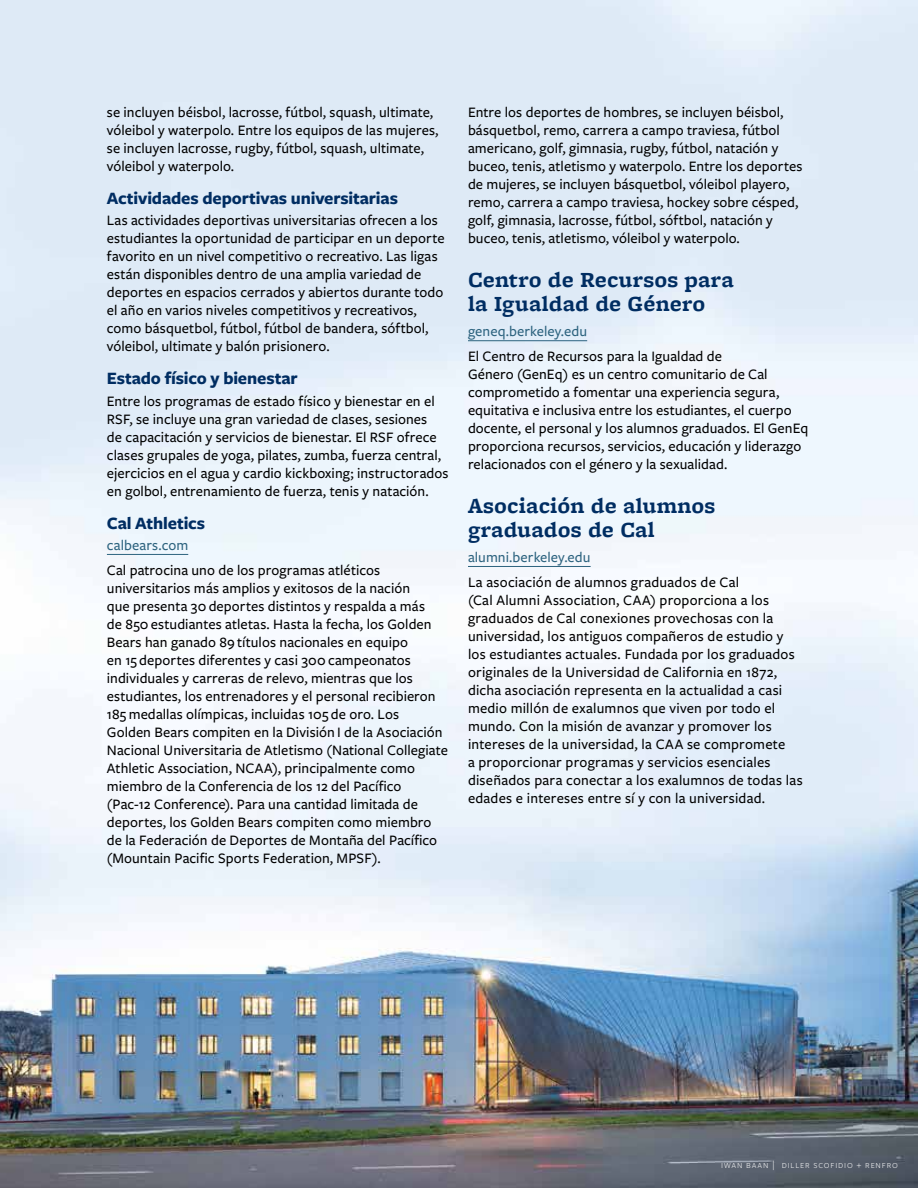
<style>
.page{position:relative;width:918px;height:1188px;background:#fff}
.page>*{position:absolute;margin:0;border:0;box-sizing:border-box;transform-origin:0 0}
.t1{font:700 22.5px/24px "Freight Micro Pro";letter-spacing:.005em;color:#002d62}
.t2{font:700 18px "Freight Sans Pro";letter-spacing:-.01em;color:#002d62}
.t3{font:500 15px/18px "Freight Sans Pro";letter-spacing:.005em;color:#000}
.t4{font:500 15px "Freight Sans Pro";letter-spacing:.005em;color:#2d637f}
.t5{font:300 10.5px "Freight Sans Pro";letter-spacing:.08em;color:#fff}
</style>
<div class="page">
<img style="left:0;top:0;width:918px;height:1188px">
<hr style="left:107px;top:554px;width:81px;height:1px;background:#2d637f">
<hr style="left:468px;top:340px;width:119px;height:1px;background:#2d637f">
<hr style="left:468px;top:566px;width:123px;height:1px;background:#2d637f">
<p class="t3" style="left:107px;top:103px;width:333px">se incluyen béisbol, lacrosse, fútbol, squash, ultimate, vóleibol y waterpolo. Entre los equipos de las mujeres, se incluyen lacrosse, rugby, fútbol, squash, ultimate, vóleibol y waterpolo.</p>
<p class="t2" style="left:107px;top:186px;width:293px">Actividades deportivas universitarias</p>
<p class="t3" style="left:107px;top:211px;width:339px">Las actividades deportivas universitarias ofrecen a los estudiantes la oportunidad de participar en un deporte favorito en un nivel competitivo o recreativo. Las ligas están disponibles dentro de una amplia variedad de deportes en espacios cerrados y abiertos durante todo el año en varios niveles competitivos y recreativos, como básquetbol, fútbol, fútbol de bandera, sóftbol, vóleibol, ultimate y balón prisionero.</p>
<p class="t2" style="left:107px;top:366px;width:192px">Estado físico y bienestar</p>
<p class="t3" style="left:107px;top:391px;width:343px">Entre los programas de estado físico y bienestar en el RSF, se incluye una gran variedad de clases, sesiones<br>de capacitación y servicios de bienestar. El RSF ofrece clases grupales de yoga, pilates, zumba, fuerza central, ejercicios en el agua y cardio kickboxing; instructorados en golbol, entrenamiento de fuerza, tenis y natación.</p>
<p class="t2" style="left:107px;top:510px;width:100px">Cal Athletics</p>
<p class="t4" style="left:107px;top:535px;width:83px">calbears.com</p>
<p class="t3" style="left:107px;top:560px;width:343px">Cal patrocina uno de los programas atléticos universitarios más amplios y exitosos de la nación<br>que presenta 30 deportes distintos y respalda a más<br>de 850 estudiantes atletas. Hasta la fecha, los Golden Bears han ganado 89 títulos nacionales en equipo<br>en 15 deportes diferentes y casi 300 campeonatos individuales y carreras de relevo, mientras que los estudiantes, los entrenadores y el personal recibieron 185 medallas olímpicas, incluidas 105 de oro. Los<br>Golden Bears compiten en la División I de la Asociación Nacional Universitaria de Atletismo (National Collegiate Athletic Association, NCAA), principalmente como miembro de la Conferencia de los 12 del Pacífico (Pac-12 Conference). Para una cantidad limitada de deportes, los Golden Bears compiten como miembro de la Federación de Deportes de Montaña del Pacífico (Mountain Pacific Sports Federation, MPSF).</p>
<p class="t3" style="left:468px;top:103px;width:336px">Entre los deportes de hombres, se incluyen béisbol, básquetbol, remo, carrera a campo traviesa, fútbol americano, golf, gimnasia, rugby, fútbol, natación y buceo, tenis, atletismo y waterpolo. Entre los deportes de mujeres, se incluyen básquetbol, vóleibol playero, remo, carrera a campo traviesa, hockey sobre césped, golf, gimnasia, lacrosse, fútbol, sóftbol, natación y buceo, tenis, atletismo, vóleibol y waterpolo.</p>
<h1 class="t1" style="left:468px;top:268px;width:267px">Centro de Recursos para la Igualdad de Género</h1>
<p class="t4" style="left:468px;top:321px;width:121px">geneq.berkeley.edu</p>
<p class="t3" style="left:468px;top:347px;width:342px">El Centro de Recursos para la Igualdad de<br>Género (GenEq) es un centro comunitario de Cal comprometido a fomentar una experiencia segura, equitativa e inclusiva entre los estudiantes, el cuerpo docente, el personal y los alumnos graduados. El GenEq proporciona recursos, servicios, educación y liderazgo relacionados con el género y la sexualidad.</p>
<h1 class="t1" style="left:468px;top:493px;width:249px">Asociación de alumnos graduados de Cal</h1>
<p class="t4" style="left:468px;top:547px;width:124px">alumni.berkeley.edu</p>
<p class="t3" style="left:468px;top:572px;width:336px">La asociación de alumnos graduados de Cal<br>(Cal Alumni Association, CAA) proporciona a los graduados de Cal conexiones provechosas con la universidad, los antiguos compañeros de estudio y los estudiantes actuales. Fundada por los graduados originales de la Universidad de California en 1872, dicha asociación representa en la actualidad a casi medio millón de exalumnos que viven por todo el mundo. Con la misión de avanzar y promover los intereses de la universidad, la CAA se compromete<br>a proporcionar programas y servicios esenciales diseñados para conectar a los exalumnos de todas las edades e intereses entre sí y con la universidad.</p>
<p class="t5" style="left:721px;top:1158px;width:178px">iwan baan | diller scofidio + renfro</p>
</div>
